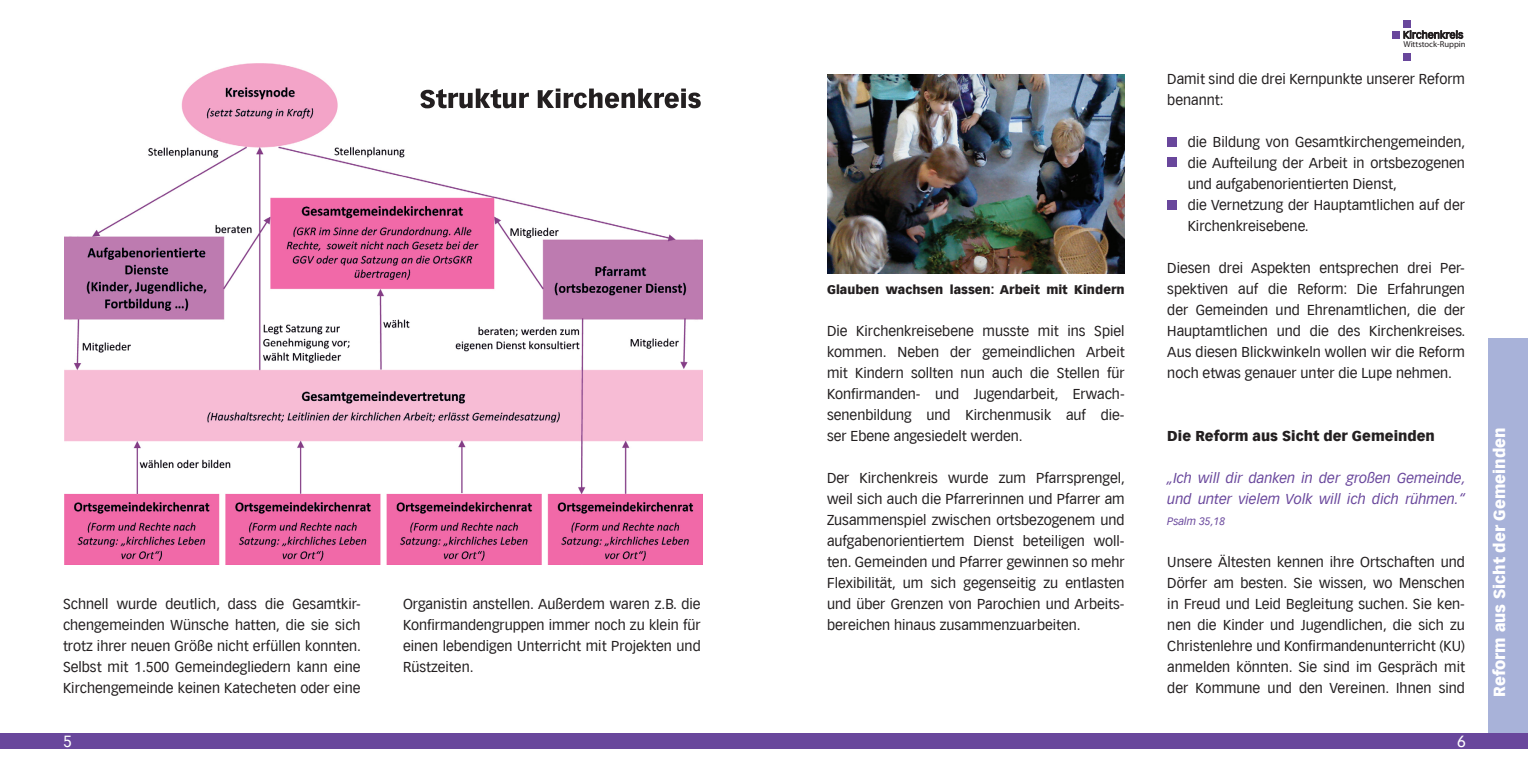
<style>
.page{position:relative;width:1528px;height:764px;background:#fff}
.page>*{position:absolute;margin:0;border:0;box-sizing:border-box;transform-origin:0 0}
.t1{font:900 15.75px "Vectora LH";color:#fff}
.t2{font:15.75px "Vectora LH";color:#fff}
.t3{font:14px/21px "Vectora LH";color:#231f20;text-align:justify}
.t4{font:italic 14px/21px "Vectora LH";color:#69479c}
.t5{font:900 14px "Vectora LH";color:#231f20}
.t6{font:900 12.25px "Vectora LH";color:#231f20}
.t7{font:italic 10.5px "Vectora LH";color:#69479c}
.t8{font:8.58px "Myriad Pro";color:#231f20}
</style>
<div class="page">
<img style="left:64px;top:63px;width:638px;height:501px">
<div style="left:0;top:734px;width:764px;height:15px;background:#69479c"></div>
<svg style="left:420px;top:89px;width:281px;height:19px"></svg>
<div style="left:1488px;top:338px;width:40px;height:398px;background:#a8b2d9"></div>
<img style="left:827px;top:74px;width:298px;height:199px">
<div style="left:764px;top:734px;width:764px;height:15px;background:#69479c"></div>
<div style="left:1167px;top:137px;width:10px;height:10px;background:#69479c"></div>
<div style="left:1167px;top:158px;width:10px;height:9px;background:#69479c"></div>
<div style="left:1167px;top:200px;width:10px;height:10px;background:#69479c"></div>
<div style="left:1393px;top:31px;width:7px;height:7px;background:#69479c"></div>
<div style="left:1403px;top:53px;width:8px;height:7px;background:#69479c"></div>
<div style="left:1403px;top:20px;width:8px;height:8px;background:#69479c"></div>
<svg style="left:1403px;top:30px;width:60px;height:9px"></svg>
<p class="t3" style="left:63px;top:594px;width:300px">Schnell wurde deutlich, dass die Gesamtkir&shy;chengemeinden Wünsche hatten, die sie sich trotz ihrer neuen Größe nicht erfüllen konnten.<br>Selbst mit 1.500 Gemeindegliedern kann eine Kirchengemeinde keinen Katecheten oder eine</p>
<p class="t3" style="left:403px;top:594px;width:299px">Organistin anstellen. Außerdem waren z.B. die Konfirmandengruppen immer noch zu klein für einen lebendigen Unterricht mit Projekten und Rüstzeiten.</p>
<p class="t2" style="left:63px;top:732px;width:10px">5</p>
<p class="t6" style="left:827px;top:282px;width:299px">Glauben wachsen lassen: Arbeit mit Kindern</p>
<p class="t3" style="left:827px;top:321px;width:299px">Die Kirchenkreisebene musste mit ins Spiel kommen. Neben der gemeindlichen Arbeit mit Kindern sollten nun auch die Stellen für Konfirmanden- und Jugendarbeit, Erwach&shy;senenbildung und Kirchenmusik auf die&shy;ser Ebene angesiedelt werden.</p>
<p class="t3" style="left:827px;top:468px;width:300px">Der Kirchenkreis wurde zum Pfarrsprengel, weil sich auch die Pfarrerinnen und Pfarrer am Zusammenspiel zwischen ortsbezogenem und aufgabenorientiertem Dienst beteiligen woll&shy;ten. Gemeinden und Pfarrer gewinnen so mehr Flexibilität, um sich gegenseitig zu entlasten und über Grenzen von Parochien und Arbeits&shy;bereichen hinaus zusammenzuarbeiten.</p>
<p class="t8" style="left:1403px;top:38px;width:64px">Wittstock-Ruppin</p>
<p class="t3" style="left:1167px;top:69px;width:299px">Damit sind die drei Kernpunkte unserer Reform benannt:</p>
<p class="t3" style="left:1188px;top:132px;width:279px;text-align:left">die Bildung von Gesamtkirchengemeinden, die Aufteilung der Arbeit in ortsbezogenen und aufgabenorientierten Dienst,<br>die Vernetzung der Hauptamtlichen auf der Kirchenkreisebene.</p>
<p class="t3" style="left:1167px;top:258px;width:300px">Diesen drei Aspekten entsprechen drei Per&shy;spektiven auf die Reform: Die Erfahrungen der Gemeinden und Ehrenamtlichen, die der Hauptamtlichen und die des Kirchenkreises.<br>Aus diesen Blickwinkeln wollen wir die Reform noch etwas genauer unter die Lupe nehmen.</p>
<p class="t5" style="left:1167px;top:427px;width:269px">Die Reform aus Sicht der Gemeinden</p>
<p class="t4" style="left:1167px;top:468px;width:300px">„Ich will dir danken in der großen Gemeinde, und unter vielem Volk will ich dich rühmen.“</p>
<p class="t7" style="left:1167px;top:515px;width:59px">Psalm 35,18</p>
<p class="t3" style="left:1167px;top:552px;width:299px">Unsere Ältesten kennen ihre Ortschaften und Dörfer am besten. Sie wissen, wo Menschen in Freud und Leid Begleitung suchen. Sie ken&shy;nen die Kinder und Jugendlichen, die sich zu Christenlehre und Konfirmandenunterricht (KU) anmelden könnten. Sie sind im Gespräch mit der Kommune und den Vereinen. Ihnen sind</p>
<p class="t2" style="left:1457px;top:732px;width:10px">6</p>
<p class="t1" style="left:1490px;top:697px;width:271px;rotate:-90deg">Reform aus Sicht der Gemeinden</p>
</div>
